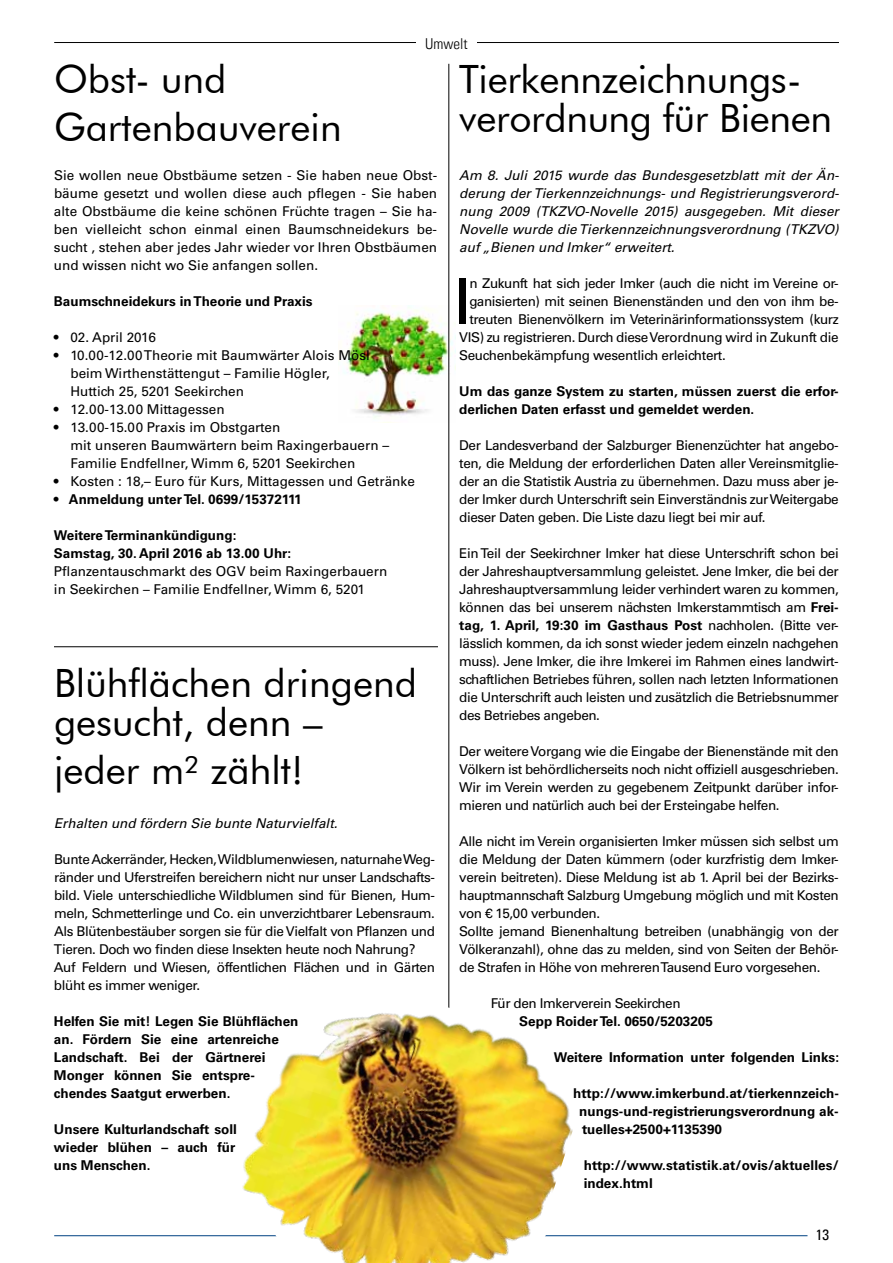
<style>
.page{position:relative;width:893px;height:1263px;background:#fff}
.page>*{position:absolute;margin:0;border:0;box-sizing:border-box;transform-origin:0 0}
.t1{font:63.3px "Univers LT Std";color:#000}
.t2{font:39px/39px "Futura BT";color:#000}
.t3{font:15px "Univers Com 47 Light Cond";color:#000}
.t4{font:condensed 15px "Univers Com 57";color:#000}
.t5{font:13.5px/18px "Univers LT Std";letter-spacing:-.03em;color:#000;text-align:justify}
.t6{font:700 13.5px/18px "Univers LT Std";color:#000}
.t7{font:13.5px/18px "Univers LT Std";color:#000}
.t8{font:italic 13.5px/18px "Univers LT Std";color:#000;text-align:justify}
.s1{font-weight:700}
</style>
<div class="page">
<hr style="left:54px;top:1235px;width:753px;height:1px;background:#004282">
<hr style="left:54px;top:42px;width:785px;height:1px;background:#000">
<div style="left:416px;top:33px;width:60px;height:21px;background:#fff"></div>
<img style="left:344px;top:305px;width:112px;height:117px">
<hr style="left:448px;top:64px;width:1px;height:1088px;background:#000">
<hr style="left:54px;top:646px;width:384px;height:1px;background:#000">
<img style="left:234px;top:1007px;width:347px;height:256px">
<p class="t3" style="left:425px;top:35px;width:44px">Umwelt</p>
<h2 class="t2" style="left:54px;top:55px;width:289px;line-height:47.5px">Obst- und<br>Gartenbauverein</h2>
<p class="t5" style="left:54px;top:166px;width:385px">Sie wollen neue Obstbäume setzen - Sie haben neue Obst&shy;bäume gesetzt und wollen diese auch pflegen - Sie haben alte Obstbäume die keine schönen Früchte tragen – Sie ha&shy;ben vielleicht schon einmal einen Baumschneidekurs be&shy;sucht , stehen aber jedes Jahr wieder vor Ihren Obstbäumen und wissen nicht wo Sie anfangen sollen.</p>
<p class="t6" style="left:54px;top:292px;width:260px">Baumschneidekurs in Theorie und Praxis</p>
<p class="t7" style="left:54px;top:328px;width:103px">• 02. April 2016</p>
<p class="t7" style="left:70px;top:346px;width:301px;text-indent:-16px">• 10.00-12.00Theorie mit Baumwärter Alois Mösl beim Wirthenstättengut – Familie Högler,<br>Huttich 25, 5201 Seekirchen</p>
<p class="t7" style="left:54px;top:400px;width:172px">• 12.00-13.00 Mittagessen</p>
<p class="t7" style="left:70px;top:418px;width:320px;text-indent:-16px">• 13.00-15.00 Praxis im Obstgarten<br>mit unseren Baumwärtern beim Raxingerbauern –<br>Familie Endfellner, Wimm 6, 5201 Seekirchen</p>
<p class="t7" style="left:54px;top:472px;width:363px">• Kosten : 18,– Euro für Kurs, Mittagessen und Getränke</p>
<p class="t6" style="left:54px;top:490px;width:249px">• Anmeldung unter Tel. 0699/15372111</p>
<p class="t6" style="left:54px;top:526px;width:239px">Weitere Terminankündigung:<br>Samstag, 30. April 2016 ab 13.00 Uhr:</p>
<p class="t7" style="left:54px;top:562px;width:335px">Pflanzentauschmarkt des OGV beim Raxingerbauern in Seekirchen – Familie Endfellner, Wimm 6, 5201</p>
<h2 class="t2" style="left:54px;top:664px;width:365px">Blühflächen dringend gesucht, denn –</h2>
<h2 class="t2" style="left:54px;top:750px;width:251px">jeder m² zählt!</h2>
<p class="t8" style="left:54px;top:814px;width:285px">Erhalten und fördern Sie bunte Naturvielfalt.</p>
<p class="t5" style="left:54px;top:850px;width:383px;text-align:left">Bunte Ackerränder, Hecken, Wildblumenwiesen, naturnahe Weg&shy;ränder und Uferstreifen bereichern nicht nur unser Landschafts&shy;bild. Viele unterschiedliche Wildblumen sind für Bienen, Hum&shy;meln, Schmetterlinge und Co. ein unverzichtbarer Lebensraum.<br>Als Blütenbestäuber sorgen sie für die Vielfalt von Pflanzen und Tieren. Doch wo finden diese Insekten heute noch Nahrung?<br>Auf Feldern und Wiesen, öffentlichen Flächen und in Gärten blüht es immer weniger.</p>
<p class="t6" style="left:54px;top:1012px;width:246px">Helfen Sie mit! Legen Sie Blühflächen an. Fördern Sie eine artenreiche<br>Landschaft. Bei der Gärtnerei<br>Monger können Sie entspre&shy;chendes Saatgut erwerben.</p>
<p class="t6" style="left:54px;top:1120px;width:185px;text-align:justify">Unsere Kulturlandschaft soll wieder blühen – auch für uns Menschen.</p>
<h2 class="t2" style="left:459px;top:60px;width:374px">Tierkennzeichnungs&shy;verordnung für Bienen</h2>
<p class="t8" style="left:459px;top:166px;width:381px">Am 8. Juli 2015 wurde das Bundesgesetzblatt mit der Än&shy;derung der Tierkennzeichnungs- und Registrierungsverord&shy;nung 2009 (TKZVO-Novelle 2015) ausgegeben. Mit dieser Novelle wurde die Tierkennzeichnungsverordnung (TKZVO) auf „Bienen und Imker“ erweitert.</p>
<h1 class="t1" style="left:454px;top:264px;width:19px">I</h1>
<p class="t5" style="left:469px;top:274px;width:371px">n Zukunft hat sich jeder Imker (auch die nicht im Vereine or-</p>
<p class="t5" style="left:469px;top:292px;width:371px">ganisierten) mit seinen Bienenständen und den von ihm be-</p>
<p class="t5" style="left:469px;top:310px;width:371px">treuten Bienenvölkern im Veterinärinformationssystem (kurz</p>
<p class="t5" style="left:459px;top:328px;width:381px">VIS) zu registrieren. Durch diese Verordnung wird in Zukunft die</p>
<p class="t5" style="left:459px;top:346px;width:268px">Seuchenbekämpfung wesentlich erleichtert.</p>
<p class="t6" style="left:459px;top:382px;width:381px">Um das ganze System zu starten, müssen zuerst die erfor&shy;derlichen Daten erfasst und gemeldet werden.</p>
<p class="t5" style="left:459px;top:436px;width:381px">Der Landesverband der Salzburger Bienenzüchter hat angebo&shy;ten, die Meldung der erforderlichen Daten aller Vereinsmitglie&shy;der an die Statistik Austria zu übernehmen. Dazu muss aber je&shy;der Imker durch Unterschrift sein Einverständnis zur Weitergabe dieser Daten geben. Die Liste dazu liegt bei mir auf.</p>
<p class="t5" style="left:459px;top:544px;width:381px">Ein Teil der Seekirchner Imker hat diese Unterschrift schon bei der Jahreshauptversammlung geleistet. Jene Imker, die bei der Jahreshauptversammlung leider verhindert waren zu kommen, können das bei unserem nächsten Imkerstammtisch am <span class="s1">Frei&shy;tag, 1. April, 19:30 im Gasthaus Post</span> nachholen. (Bitte ver&shy;lässlich kommen, da ich sonst wieder jedem einzeln nachgehen muss). Jene Imker, die ihre Imkerei im Rahmen eines landwirt&shy;schaftlichen Betriebes führen, sollen nach letzten Informationen die Unterschrift auch leisten und zusätzlich die Betriebsnummer des Betriebes angeben.</p>
<p class="t5" style="left:459px;top:742px;width:381px">Der weitere Vorgang wie die Eingabe der Bienenstände mit den Völkern ist behördlicherseits noch nicht offiziell ausgeschrieben.<br>Wir im Verein werden zu gegebenem Zeitpunkt darüber infor&shy;mieren und natürlich auch bei der Ersteingabe helfen.</p>
<p class="t5" style="left:459px;top:832px;width:381px;text-align:left">Alle nicht im Verein organisierten Imker müssen sich selbst um die Meldung der Daten kümmern (oder kurzfristig dem Imker&shy;verein beitreten). Diese Meldung ist ab 1. April bei der Bezirks&shy;hauptmannschaft Salzburg Umgebung möglich und mit Kosten von € 15,00 verbunden.<br>Sollte jemand Bienenhaltung betreiben (unabhängig von der Völkeranzahl), ohne das zu melden, sind von Seiten der Behör&shy;de Strafen in Höhe von mehreren Tausend Euro vorgesehen.</p>
<p class="t5" style="left:491px;top:994px;width:191px">Für den Imkerverein Seekirchen</p>
<p class="t6" style="left:519px;top:1012px;width:195px">Sepp Roider Tel. 0650/5203205</p>
<p class="t6" style="left:554px;top:1048px;width:287px">Weitere Information unter folgenden Links:</p>
<p class="t6" style="left:579px;top:1084px;width:261px;text-align:justify;text-indent:-6px">http://www.imkerbund.at/tierkennzeich&shy;nungs-und-registrierungsverordnung ak&shy;tuelles+2500+1135390</p>
<p class="t6" style="left:584px;top:1156px;width:257px">http://www.statistik.at/ovis/aktuelles/ index.html</p>
<p class="t4" style="left:816px;top:1225px;width:15px">13</p>
</div>
